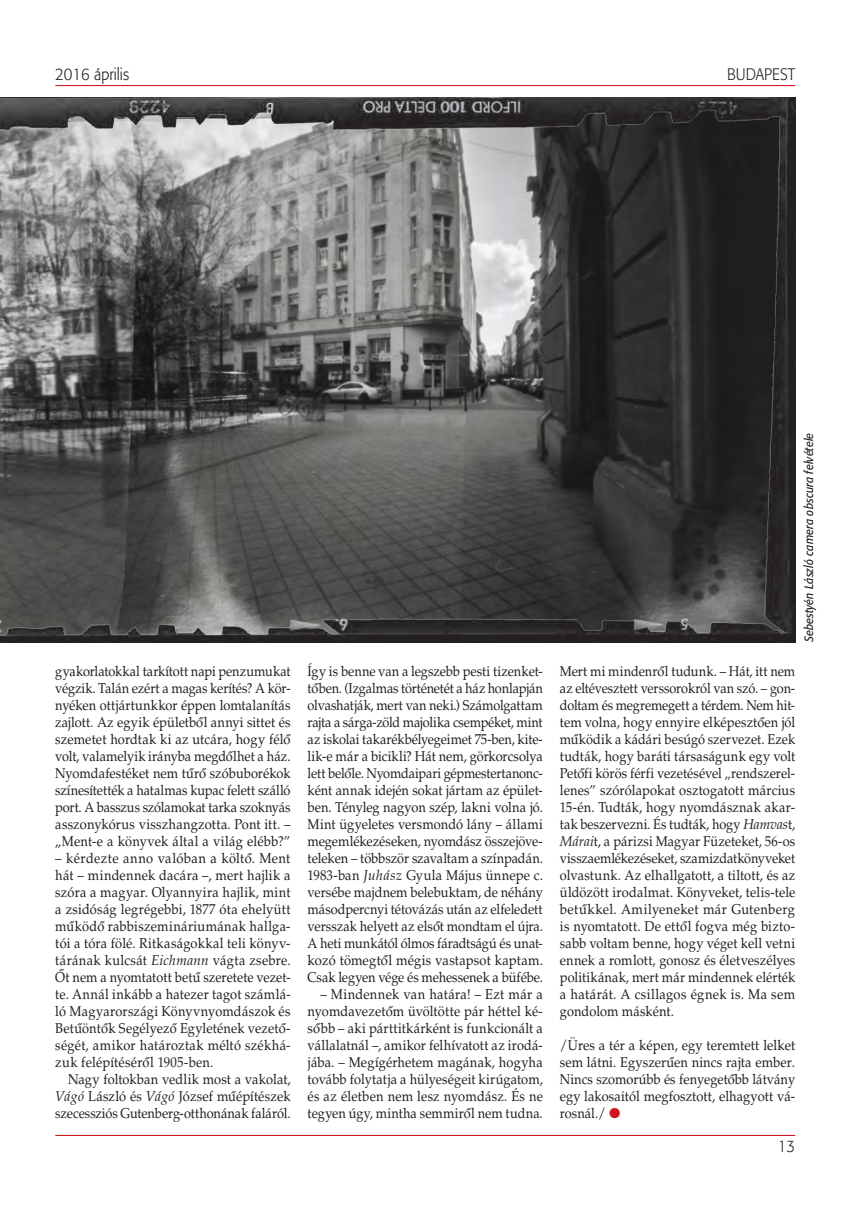
<style>
.page{position:relative;width:859px;height:1212px;background:#fff}
.page>*{position:absolute;margin:0;border:0;box-sizing:border-box;transform-origin:0 0}
.t1{font:16.5px "Formata Lite HU";color:#231f20;scale:.9 1}
._1_KENYÉR{font:14.25px/17px "Palatino HU Regular";letter-spacing:.015em;color:#231f20;text-align:justify;scale:.9 1}
._1_KENYÉR-2{font:14.25px/17px "Palatino HU Regular";letter-spacing:.015em;color:#231f20;text-align:justify;scale:.91 1}
._1_KENYÉR_eleje{font:14.25px/17px "Palatino HU Regular";letter-spacing:.005em;color:#231f20;text-align:justify;scale:.9 1}
.FOTO{font:12px "Formata Reg Italic HU";letter-spacing:.005em;color:#231f20;scale:.9 1}
.s1{font-family:"Palatino HU Italic"}
.s2{color:#cd151d}
</style>
<div class="page">
<hr style="left:55px;top:85px;width:740px;height:1px;background:#cd151d">
<hr style="left:55px;top:1135px;width:740px;height:1px;background:#cd151d">
<img style="left:0;top:98px;width:795px;height:544px">
<p class="t1" style="left:55px;top:65px;width:84px">2016 április</p>
<p class="t1" style="left:727px;top:65px;width:77px">BUDAPEST</p>
<p class="_1_KENYÉR" style="left:55px;top:663px;width:263px">gyakorlatokkal tarkított napi penzumukat végzik. Talán ezért a magas kerítés? A kör&shy;nyéken ottjártunkkor éppen lomtalanítás zajlott. Az egyik épületből annyi sittet és szemetet hordtak ki az utcára, hogy félő volt, valamelyik irányba megdőlhet a ház.<br>Nyomdafestéket nem tűrő szóbuborékok színesítették a hatalmas kupac felett szálló port. A basszus szólamokat tarka szoknyás asszonykórus visszhangzotta. Pont itt. – „Ment-e a könyvek által a világ elébb?”</p>
<p class="_1_KENYÉR-2" style="left:55px;top:850px;width:260px">– kérdezte anno valóban a költő. Ment hát – mindennek dacára –, mert hajlik a szóra a magyar. Olyannyira hajlik, mint a zsidóság legrégebbi, 1877 óta ehelyütt működő rabbiszemináriumának hallga&shy;tói a tóra fölé. Ritkaságokkal teli könyv&shy;tárának kulcsát <span class="s1">Eichmann</span> vágta zsebre.<br>Őt nem a nyomtatott betű szeretete vezet&shy;te. Annál inkább a hatezer tagot számlá&shy;ló Magyarországi Könyvnyomdászok és Betűöntők Segélyező Egyletének vezető&shy;ségét, amikor határoztak méltó székhá&shy;zuk felépítéséről 1905-ben.</p>
<p class="_1_KENYÉR" style="left:55px;top:1071px;width:263px;text-indent:13px">Nagy foltokban vedlik most a vakolat, <span class="s1">Vágó</span> László és <span class="s1">Vágó</span> József műépítészek szecessziós Gutenberg-otthonának faláról.</p>
<p class="_1_KENYÉR" style="left:308px;top:663px;width:263px">Így is benne van a legszebb pesti tizenket&shy;tőben. (Izgalmas történetét a ház honlapján olvashatják, mert van neki.) Számolgattam rajta a sárga-zöld majolika csempéket, mint az iskolai takarékbélyegeimet 75-ben, kite&shy;lik-e már a bicikli? Hát nem, görkorcsolya lett belőle. Nyomdaipari gépmestertanonc&shy;ként annak idején sokat jártam az épület&shy;ben. Tényleg nagyon szép, lakni volna jó.<br>Mint ügyeletes versmondó lány – állami megemlékezéseken, nyomdász összejöve&shy;teleken – többször szavaltam a színpadán.<br>1983-ban <span class="s1">Juhász</span> Gyula Május ünnepe c. versébe majdnem belebuktam, de néhány másodpercnyi tétovázás után az elfeledett versszak helyett az elsőt mondtam el újra.<br>A heti munkától ólmos fáradtságú és unat&shy;kozó tömegtől mégis vastapsot kaptam.<br>Csak legyen vége és mehessenek a büfébe.</p>
<p class="_1_KENYÉR" style="left:308px;top:986px;width:263px;text-indent:13px">– Mindennek van határa! – Ezt már a nyomdavezetőm üvöltötte pár héttel ké&shy;sőbb – aki párttitkárként is funkcionált a vállalatnál –, amikor felhívatott az irodá&shy;jába. – Megígérhetem magának, hogyha tovább folytatja a hülyeségeit kirúgatom, és az életben nem lesz nyomdász. És ne tegyen úgy, mintha semmiről nem tudna.</p>
<p class="FOTO" style="left:802px;top:642px;width:234px;rotate:-90deg">Sebestyén László camera obscura felvétele</p>
<p class="_1_KENYÉR" style="left:560px;top:663px;width:263px">Mert mi mindenről tudunk. – Hát, itt nem az eltévesztett verssorokról van szó. – gon&shy;doltam és megremegett a térdem. Nem hit&shy;tem volna, hogy ennyire elképesztően jól működik a kádári besúgó szervezet. Ezek tudták, hogy baráti társaságunk egy volt Petőfi körös férfi vezetésével „rendszerel&shy;lenes” szórólapokat osztogatott március 15-én. Tudták, hogy nyomdásznak akar&shy;tak beszervezni. És tudták, hogy <span class="s1">Hamvas</span>t, <span class="s1">Márai</span>t, a párizsi Magyar Füzeteket, 56-os visszaemlékezéseket, szamizdatkönyveket olvastunk. Az elhallgatott, a tiltott, és az üldözött irodalmat. Könyveket, telis-tele betűkkel. Amilyeneket már Gutenberg is nyomtatott. De ettől fogva még bizto&shy;sabb voltam benne, hogy véget kell vetni ennek a romlott, gonosz és életveszélyes politikának, mert már mindennek elérték a határát. A csillagos égnek is. Ma sem gondolom másként.</p>
<p class="_1_KENYÉR_eleje" style="left:560px;top:1037px;width:263px">/Üres a tér a képen, egy teremtett lelket sem látni. Egyszerűen nincs rajta ember.<br>Nincs szomorúbb és fenyegetőbb látvány egy lakosaitól megfosztott, elhagyott vá&shy;rosnál./ <span class="s2">●</span></p>
<p class="t1" style="left:778px;top:1137px;width:21px">13</p>
</div>
